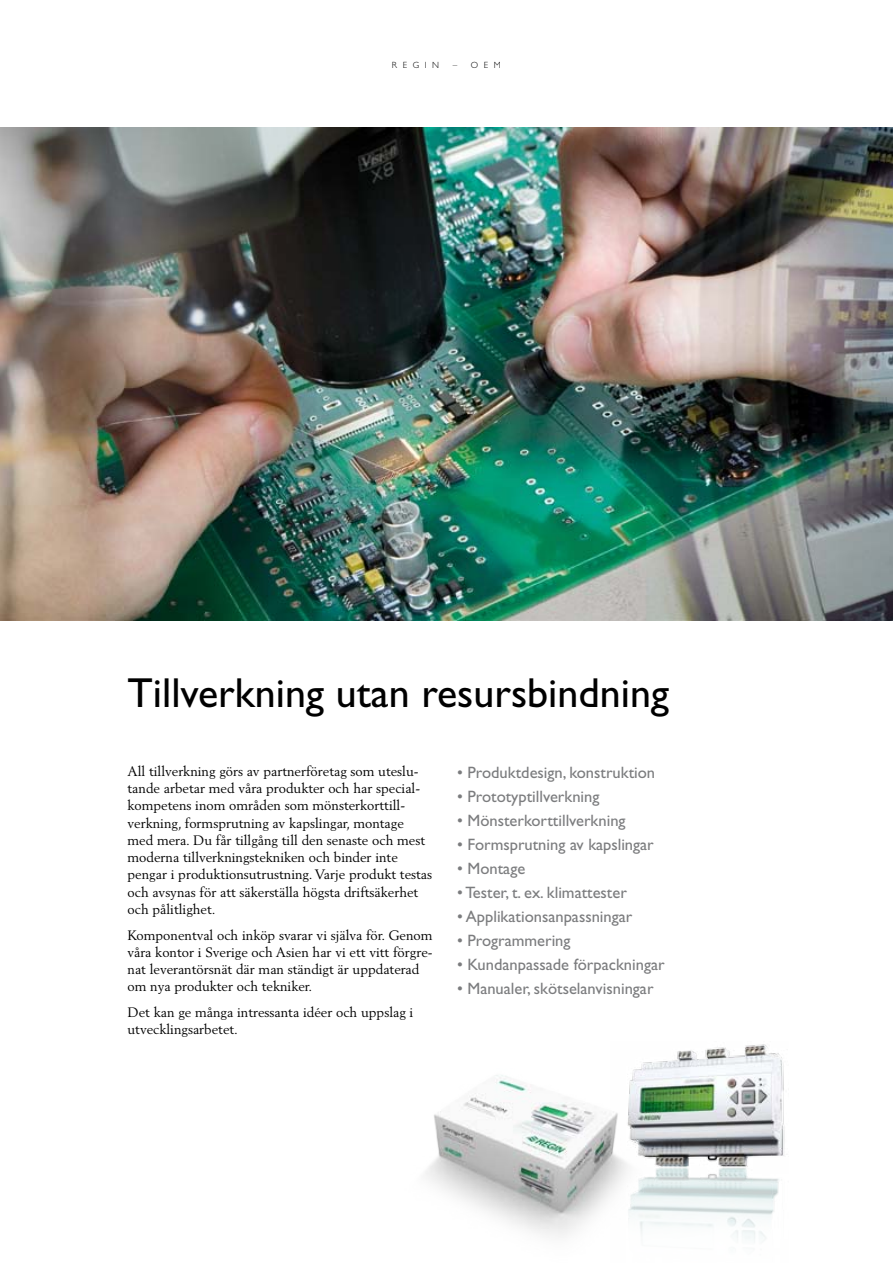
<style>
.page{position:relative;width:893px;height:1263px;background:#fff}
.page>*{position:absolute;margin:0;border:0;box-sizing:border-box;transform-origin:0 0}
.t1{font:42px "Gill Sans";color:#000}
.t2{font:16.5px "Gill Sans";color:#7b7c7e}
.t3{font:13.5px/17.2px "Berling";color:#000}
.t4{font:300 9px "Gill Sans";letter-spacing:.62em;color:#000}
</style>
<div class="page">
<img style="left:641px;top:1044px;width:144px;height:197px">
<img style="left:425px;top:1068px;width:238px;height:173px">
<img style="left:0;top:128px;width:893px;height:493px">
<p class="t4" style="left:392px;top:60px;width:49px">REGIN</p>
<p class="t4" style="left:453px;top:60px;width:50px">– OEM</p>
<h1 class="t1" style="left:128px;top:668px;width:543px">Tillverkning utan resursbindning</h1>
<p class="t3" style="left:128px;top:762px;width:306px">All tillverkning görs av partnerföretag som uteslu&shy;tande arbetar med våra produkter och har special&shy;kompetens inom områden som mönsterkorttill&shy;verkning, formsprutning av kapslingar, montage med mera. Du får tillgång till den senaste och mest moderna tillverkningstekniken och binder inte pengar i produktionsutrustning. Varje produkt testas och avsynas för att säkerställa högsta driftsäkerhet och pålitlighet.</p>
<p class="t3" style="left:128px;top:926px;width:307px">Komponentval och inköp svarar vi själva för. Genom våra kontor i Sverige och Asien har vi ett vitt förgre&shy;nat leverantörsnät där man ständigt är uppdaterad om nya produkter och tekniker.</p>
<p class="t3" style="left:128px;top:1003px;width:287px">Det kan ge många intressanta idéer och uppslag i utvecklingsarbetet.</p>
<p class="t2" style="left:457px;top:763px;width:200px">• Produktdesign, konstruktion</p>
<p class="t2" style="left:457px;top:787px;width:144px">• Prototyptillverkning</p>
<p class="t2" style="left:457px;top:811px;width:170px">• Mönsterkorttillverkning</p>
<p class="t2" style="left:457px;top:835px;width:198px">• Formsprutning av kapslingar</p>
<p class="t2" style="left:457px;top:859px;width:70px">• Montage</p>
<p class="t2" style="left:457px;top:883px;width:171px">• Tester, t. ex. klimattester</p>
<p class="t2" style="left:457px;top:907px;width:177px">• Applikationsanpassningar</p>
<p class="t2" style="left:457px;top:931px;width:115px">• Programmering</p>
<p class="t2" style="left:457px;top:955px;width:209px">• Kundanpassade förpackningar</p>
<p class="t2" style="left:457px;top:979px;width:198px">• Manualer, skötselanvisningar</p>
</div>
